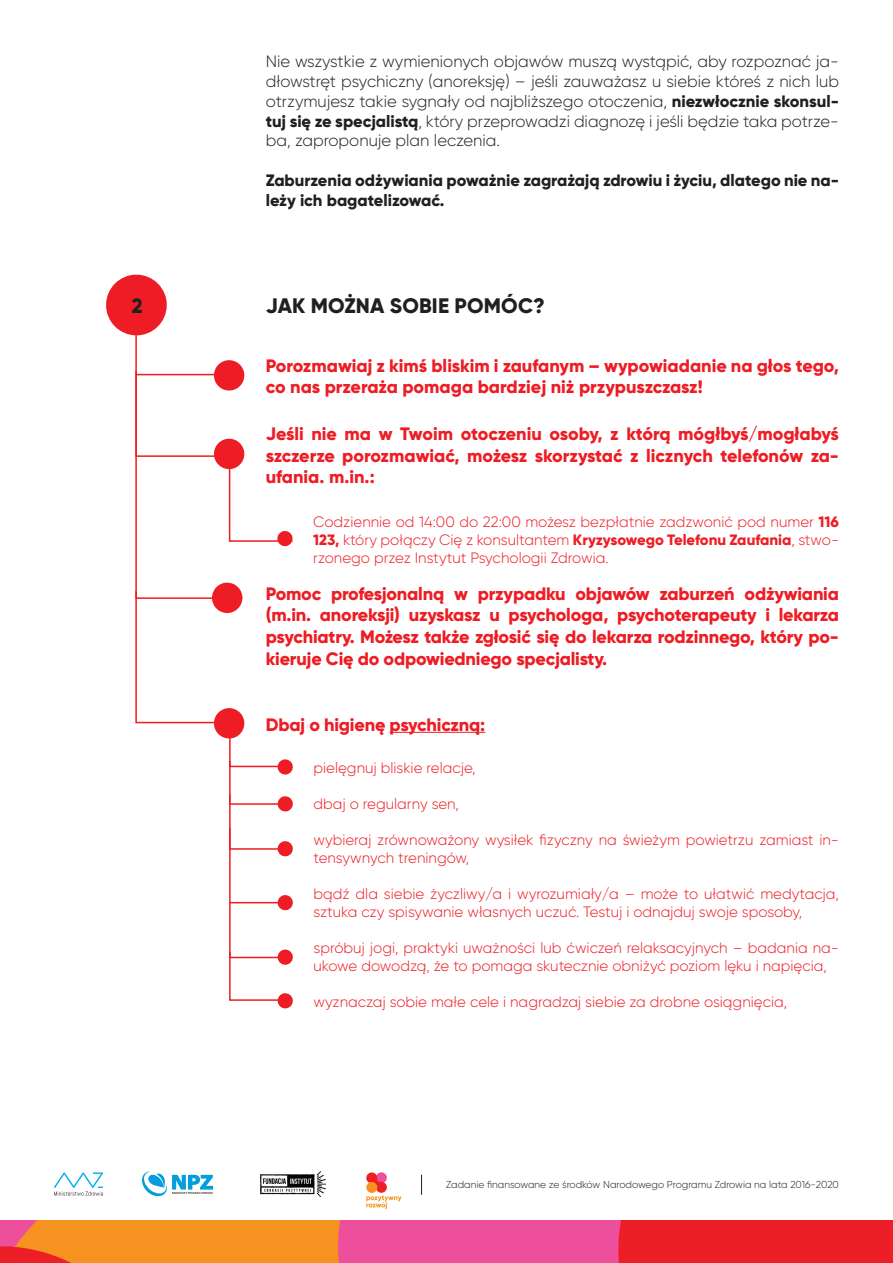
<style>
.page{position:relative;width:893px;height:1263px;background:#fff}
.page>*{position:absolute;margin:0;border:0;box-sizing:border-box;transform-origin:0 0}
.t1{font:800 21px "Gilroy";letter-spacing:.01em;color:#231f20}
.t2{font:800 20.7px "Gilroy";color:#231f20}
.t3{font:800 18px/21.6px "Gilroy";letter-spacing:-.01em;color:#ee1c24;text-align:justify}
.t4{font:300 16.5px/19.8px "Gilroy";color:#231f20;text-align:justify}
.t5{font:800 16.5px/19.8px "Gilroy";color:#231f20}
.t6{font:300 15px/18px "Gilroy";color:#ee1c24}
.t7{font:300 10.05px "Gilroy";color:#231f20}
.s1{font-weight:800}
</style>
<div class="page">
<svg style="left:366px;top:1172px;width:35px;height:37px"></svg>
<svg style="left:54px;top:1172px;width:49px;height:24px"></svg>
<svg style="left:142px;top:1171px;width:71px;height:25px"></svg>
<img style="left:261px;top:1171px;width:64px;height:26px">
<svg style="left:421px;top:1175px;width:1px;height:20px"></svg>
<svg style="left:0;top:1220px;width:893px;height:43px;background:#f0564b"></svg>
<hr style="left:390px;top:732px;width:95px;height:1px;background:#ee1c24">
<svg style="left:106px;top:274px;width:187px;height:735px"></svg>
<p class="t4" style="left:266px;top:51px;width:575px">Nie wszystkie z wymienionych objawów muszą wystąpić, aby rozpoznać ja&shy;dłowstręt psychiczny (anoreksję) – jeśli zauważasz u siebie któreś z nich lub otrzymujesz takie sygnały od najbliższego otoczenia, <span class="s1">niezwłocznie skonsul&shy;tuj się ze specjalistą</span>, który przeprowadzi diagnozę i jeśli będzie taka potrze&shy;ba, zaproponuje plan leczenia.</p>
<p class="t5" style="left:266px;top:170px;width:575px">Zaburzenia odżywiania poważnie zagrażają zdrowiu i życiu, dlatego nie na&shy;leży ich bagatelizować.</p>
<h2 class="t2" style="left:132px;top:293px;width:12px">2</h2>
<h1 class="t1" style="left:266px;top:293px;width:280px">JAK MOŻNA SOBIE POMÓC?</h1>
<p class="t3" style="left:266px;top:355px;width:575px">Porozmawiaj z kimś bliskim i zaufanym – wypowiadanie na głos tego, co nas przeraża pomaga bardziej niż przypuszczasz!</p>
<p class="t3" style="left:266px;top:423px;width:575px">Jeśli nie ma w Twoim otoczeniu osoby, z którą mógłbyś/mogłabyś szczerze porozmawiać, możesz skorzystać z licznych telefonów za&shy;ufania. m.in.:</p>
<p class="t6" style="left:313px;top:512px;width:527px;text-align:justify">Codziennie od 14:00 do 22:00 możesz bezpłatnie zadzwonić pod numer <span class="s1">116<br>123,</span> który połączy Cię z konsultantem <span class="s1">Kryzysowego Telefonu Zaufania</span>, stwo&shy;rzonego przez Instytut Psychologii Zdrowia.</p>
<p class="t3" style="left:266px;top:583px;width:575px">Pomoc profesjonalną w przypadku objawów zaburzeń odżywiania (m.in. anoreksji) uzyskasz u psychologa, psychoterapeuty i lekarza psychiatry. Możesz także zgłosić się do lekarza rodzinnego, który po&shy;kieruje Cię do odpowiedniego specjalisty.</p>
<p class="t3" style="left:266px;top:713px;width:221px">Dbaj o higienę psychiczną:</p>
<p class="t6" style="left:313px;top:758px;width:164px">pielęgnuj bliskie relacje,</p>
<p class="t6" style="left:313px;top:794px;width:147px">dbaj o regularny sen,</p>
<p class="t6" style="left:313px;top:830px;width:527px">wybieraj zrównoważony wysiłek fizyczny na świeżym powietrzu zamiast in&shy;tensywnych treningów,</p>
<p class="t6" style="left:313px;top:884px;width:527px">bądź dla siebie życzliwy/a i wyrozumiały/a – może to ułatwić medytacja, sztuka czy spisywanie własnych uczuć. Testuj i odnajduj swoje sposoby,</p>
<p class="t6" style="left:313px;top:938px;width:527px">spróbuj jogi, praktyki uważności lub ćwiczeń relaksacyjnych – badania na&shy;ukowe dowodzą, że to pomaga skutecznie obniżyć poziom lęku i napięcia,</p>
<p class="t6" style="left:313px;top:992px;width:475px">wyznaczaj sobie małe cele i nagradzaj siebie za drobne osiągnięcia,</p>
<p class="t7" style="left:446px;top:1178px;width:394px">Zadanie finansowane ze środków Narodowego Programu Zdrowia na lata 2016-2020</p>
</div>
